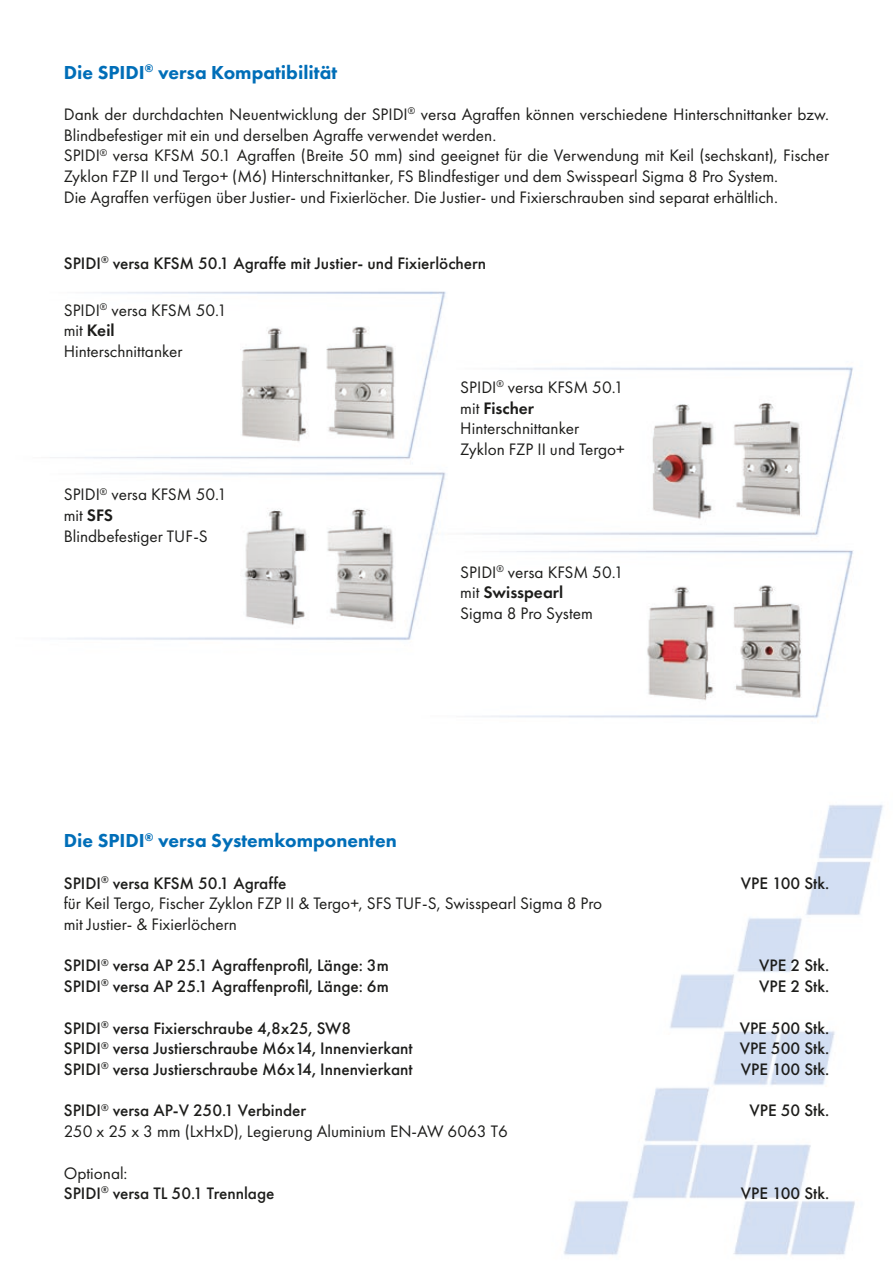
<style>
.page{position:relative;width:893px;height:1263px;background:#fff}
.page>*{position:absolute;margin:0;border:0;box-sizing:border-box;transform-origin:0 0}
.t1{font:800 19.5px "Futura PT";color:#006eb8}
.t2{font:17.25px/20.7px "Futura PT";color:#1d1d1b}
.t3{font:500 17.25px/20.7px "Futura PT";color:#1d1d1b}
.s1{font-weight:600}
.s2{font-weight:400}
</style>
<div class="page">
<img style="left:50px;top:291px;width:833px;height:964px">
<p class="t1" style="left:64px;top:60px;width:275px">Die SPIDI<sup>®</sup> versa Kompatibilität</p>
<p class="t2" style="left:64px;top:104px;width:767px">Dank der durchdachten Neuentwicklung der SPIDI<sup>®</sup> versa Agraffen können verschiedene Hinterschnittanker bzw.<br>Blindbefestiger mit ein und derselben Agraffe verwendet werden.<br>SPIDI<sup>®</sup> versa KFSM 50.1 Agraffen (Breite 50 mm) sind geeignet für die Verwendung mit Keil (sechskant), Fischer Zyklon FZP II und Tergo+ (M6) Hinterschnittanker, FS Blindfestiger und dem Swisspearl Sigma 8 Pro System.<br>Die Agraffen verfügen über Justier- und Fixierlöcher. Die Justier- und Fixierschrauben sind separat erhältlich.</p>
<p class="t3" style="left:64px;top:253px;width:424px">SPIDI<sup>®</sup> versa KFSM 50.1 Agraffe mit Justier- und Fixierlöchern</p>
<p class="t2" style="left:64px;top:299px;width:165px">SPIDI<sup>®</sup> versa KFSM 50.1 mit <span class="s1">Keil<br></span>Hinterschnittanker</p>
<p class="t2" style="left:64px;top:484px;width:165px">SPIDI<sup>®</sup> versa KFSM 50.1 mit <span class="s1">SFS<br></span>Blindbefestiger TUF-S</p>
<p class="t2" style="left:460px;top:377px;width:166px">SPIDI<sup>®</sup> versa KFSM 50.1 mit <span class="s1">Fischer<br></span>Hinterschnittanker<br>Zyklon FZP II und Tergo+</p>
<p class="t2" style="left:460px;top:562px;width:165px">SPIDI<sup>®</sup> versa KFSM 50.1 mit <span class="s1">Swisspearl<br></span>Sigma 8 Pro System</p>
<p class="t1" style="left:64px;top:828px;width:334px">Die SPIDI<sup>®</sup> versa Systemkomponenten</p>
<p class="t3" style="left:64px;top:872px;width:224px">SPIDI<sup>®</sup> versa KFSM 50.1 Agraffe</p>
<p class="t3" style="left:741px;top:872px;width:90px">VPE 100 Stk.</p>
<p class="t2" style="left:64px;top:893px;width:540px">für Keil Tergo, Fischer Zyklon FZP II &amp; Tergo+, SFS TUF-S, Swisspearl Sigma 8 Pro mit Justier- &amp; Fixierlöchern</p>
<p class="t3" style="left:64px;top:955px;width:327px">SPIDI<sup>®</sup> versa AP 25.1 Agraffenprofil, Länge: 3m</p>
<p class="t3" style="left:759px;top:955px;width:71px">VPE 2 Stk.</p>
<p class="t3" style="left:64px;top:976px;width:327px">SPIDI<sup>®</sup> versa AP 25.1 Agraffenprofil, Länge: 6m</p>
<p class="t3" style="left:759px;top:976px;width:71px">VPE 2 Stk.</p>
<p class="t3" style="left:64px;top:1017px;width:289px">SPIDI<sup>®</sup> versa Fixierschraube 4,8x25, SW8</p>
<p class="t3" style="left:740px;top:1017px;width:91px">VPE 500 Stk.</p>
<p class="t3" style="left:64px;top:1038px;width:351px">SPIDI<sup>®</sup> versa Justierschraube M6x14, Innenvierkant</p>
<p class="t3" style="left:740px;top:1038px;width:91px">VPE 500 Stk.</p>
<p class="t3" style="left:64px;top:1059px;width:351px">SPIDI<sup>®</sup> versa Justierschraube M6x14, Innenvierkant</p>
<p class="t3" style="left:741px;top:1059px;width:90px">VPE 100 Stk.</p>
<p class="t3" style="left:64px;top:1100px;width:244px">SPIDI<sup>®</sup> versa AP-V 250.1 Verbinder</p>
<p class="t3" style="left:749px;top:1100px;width:81px">VPE 50 Stk.</p>
<p class="t2" style="left:64px;top:1121px;width:446px">250 x 25 x 3 mm (LxHxD), Legierung Aluminium EN-AW 6063 T6</p>
<p class="t3" style="left:64px;top:1162px;width:212px"><span class="s2">Optional:<br></span>SPIDI<sup>®</sup> versa TL 50.1 Trennlage</p>
<p class="t3" style="left:741px;top:1183px;width:90px">VPE 100 Stk.</p>
</div>
